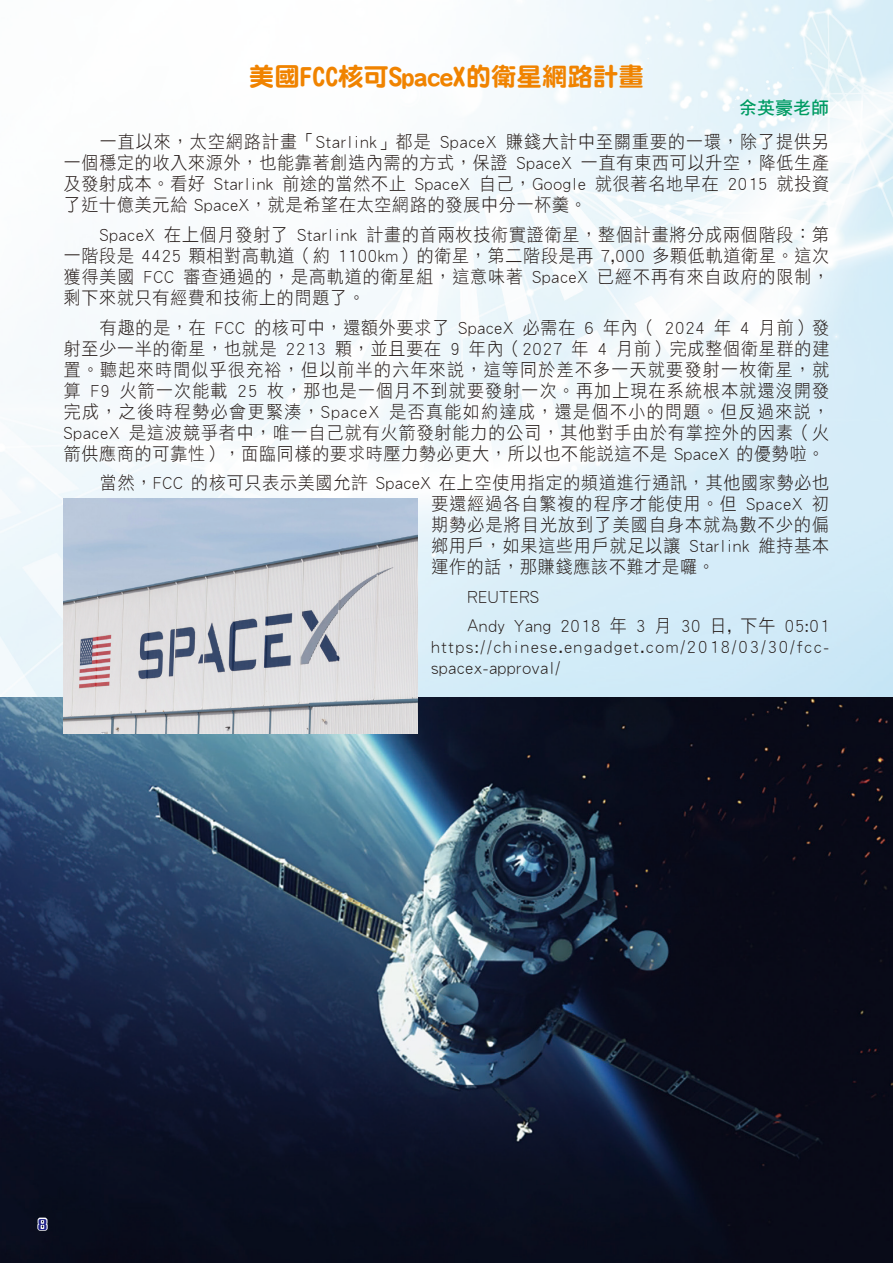
<style>
.page{position:relative;width:893px;height:1263px;background:#fff}
.page>*{position:absolute;margin:0;border:0;box-sizing:border-box;transform-origin:0 0}
.中文標題_3{font:25.5px "DFN Yuan XB HK BF";color:#f08300}
.中文text{font:18px/21px "DF Hei Std W3";letter-spacing:.05em;color:#231916;text-align:justify;scale:.94 1}
.中文標題_4{font:18px "DF Hei Std W7";color:#009b63}
.t1{font:700 15px "M Ngai HK";color:#1e2188}
</style>
<div class="page">
<img style="left:0;top:0;width:893px;height:697px">
<img style="left:0;top:697px;width:893px;height:566px">
<img style="left:64px;top:499px;width:353px;height:235px">
<svg style="left:36px;top:1216px;width:13px;height:16px"></svg>
<p class="中文標題_3" style="left:249px;top:64px;width:397px">美國FCC核可SpaceX的衛星網路計畫</p>
<p class="中文標題_4" style="left:739px;top:98px;width:91px">余英豪老師</p>
<p class="中文text" style="left:64px;top:131px;width:816px;text-indent:36px">一直以來，太空網路計畫「Starlink」都是 SpaceX 賺錢大計中至關重要的一環，除了提供另一個穩定的收入來源外，也能靠著創造內需的方式，保證 SpaceX 一直有東西可以升空，降低生產及發射成本。看好 Starlink 前途的當然不止 SpaceX 自己，Google 就很著名地早在 2015 就投資了近十億美元給 SpaceX，就是希望在太空網路的發展中分一杯羹。</p>
<p class="中文text" style="left:64px;top:224px;width:816px;text-indent:36px">SpaceX 在上個月發射了 Starlink 計畫的首兩枚技術實證衛星，整個計畫將分成兩個階段：第一階段是 4425 顆相對高軌道（約 1100km）的衛星，第二階段是再 7,000 多顆低軌道衛星。這次獲得美國 FCC 審查通過的，是高軌道的衛星組，這意味著 SpaceX 已經不再有來自政府的限制，剩下來就只有經費和技術上的問題了。</p>
<p class="中文text" style="left:64px;top:316px;width:816px;text-indent:36px">有趣的是，在 FCC 的核可中，還額外要求了 SpaceX 必需在 6 年內（ 2024 年 4 月前）發射至少一半的衛星，也就是 2213 顆，並且要在 9 年內（2027 年 4 月前）完成整個衛星群的建置。聽起來時間似乎很充裕，但以前半的六年來說，這等同於差不多一天就要發射一枚衛星，就算 F9 火箭一次能載 25 枚，那也是一個月不到就要發射一次。再加上現在系統根本就還沒開發完成，之後時程勢必會更緊湊，SpaceX 是否真能如約達成，還是個不小的問題。但反過來說，SpaceX 是這波競爭者中，唯一自己就有火箭發射能力的公司，其他對手由於有掌控外的因素（火箭供應商的可靠性），面臨同樣的要求時壓力勢必更大，所以也不能說這不是 SpaceX 的優勢啦。</p>
<p class="中文text" style="left:431px;top:472px;width:425px;text-indent:-331px">當然，FCC 的核可只表示美國允許 SpaceX 在上空使用指定的頻道進行通訊，其他國家勢必也要還經過各自繁複的程序才能使用。但 SpaceX 初期勢必是將目光放到了美國自身本就為數不少的偏鄉用戶，如果這些用戶就足以讓 Starlink 維持基本運作的話，那賺錢應該不難才是囉。</p>
<p class="中文text" style="left:467px;top:585px;width:77px">REUTERS</p>
<p class="中文text" style="left:431px;top:615px;width:425px;text-indent:36px">Andy Yang 2018 年 3 月 30 日, 下午 05:01 https://chinese.engadget.com/2018/03/30/fcc&shy;spacex-approval/</p>
<p class="t1" style="left:38px;top:1214px;width:11px">8</p>
</div>
